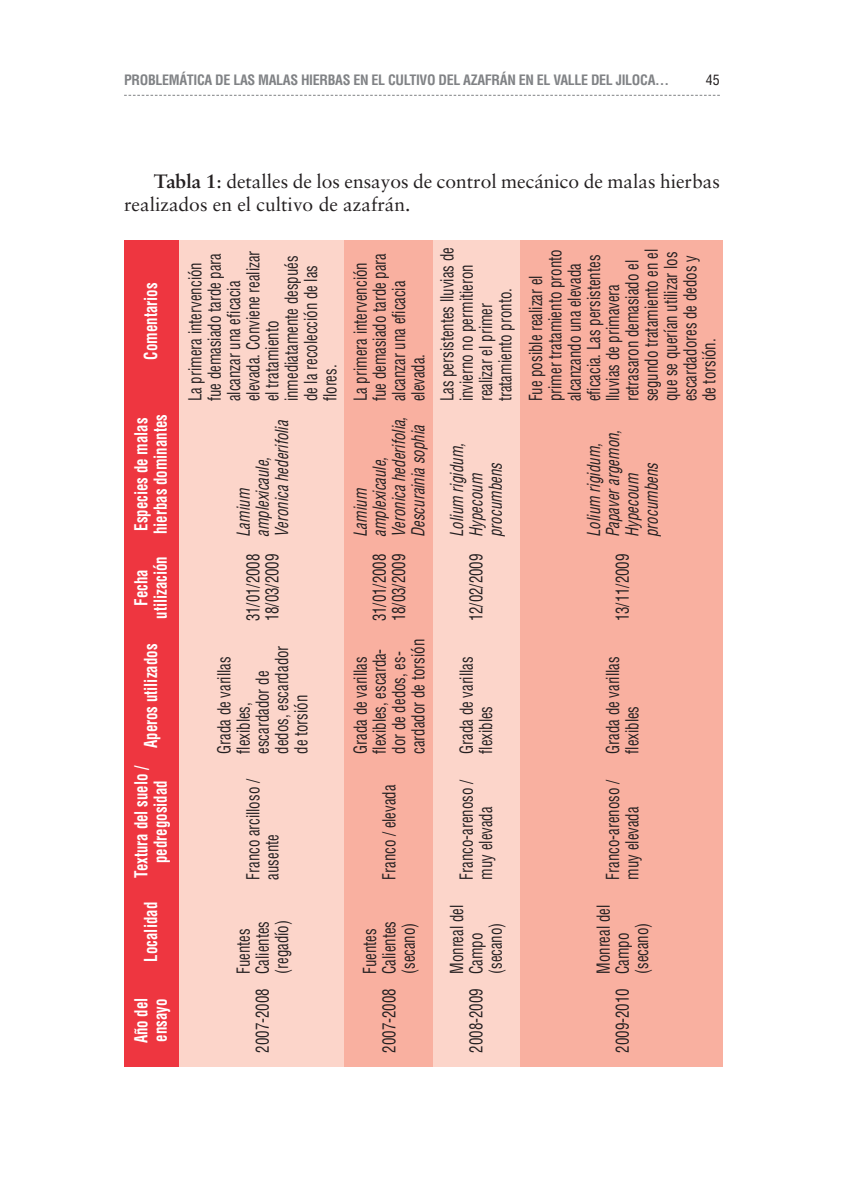
<style>
.page{position:relative;width:844px;height:1191px;background:#fff}
.page>*{position:absolute;margin:0;border:0;box-sizing:border-box;transform-origin:0 0}
.t1{font:19.25px/22.8px "Sabon";color:#231f20}
.t2{font:condensed 17.5px/19.2px "Helvetica";color:#231f20;scale:.85 1}
.t3{font:italic condensed 17.5px/19.2px "Helvetica";letter-spacing:.005em;color:#231f20;scale:.85 1}
.t4{font:700 condensed 17.5px/19.2px "Helvetica";color:#fff;scale:.85 1}
.t5{font:700 condensed 14px "Helvetica";letter-spacing:-.025em;color:#808285}
.t6{font:condensed 14px "Helvetica";color:#231f20}
.s1{font-weight:700}
</style>
<div class="page">
<div style="left:431px;top:240px;width:88px;height:827px;background:#fcd5ca"></div>
<div style="left:520px;top:240px;width:203px;height:827px;background:#f9b0a0"></div>
<div style="left:179px;top:240px;width:253px;height:827px;background:#f9b0a0"></div>
<div style="left:124px;top:240px;width:55px;height:827px;background:#ee3640"></div>
<div style="left:179px;top:240px;width:164px;height:827px;background:#fcd5ca"></div>
<svg style="left:124px;top:95px;width:595px;height:1px"></svg>
<p class="t5" style="left:124px;top:74px;width:546px">PROBLEMÁTICA DE LAS MALAS HIERBAS EN EL CULTIVO DEL AZAFRÁN EN EL VALLE DEL JILOCA…</p>
<p class="t6" style="left:705px;top:74px;width:15px">45</p>
<p class="t1" style="left:124px;top:172px;width:597px;text-indent:30px"><span class="s1">Tabla 1</span>: detalles de los ensayos de control mecánico de malas hierbas realizados en el cultivo de azafrán.</p>
<p class="t4" style="left:143px;top:359px;width:92px;rotate:-90deg">Comentarios</p>
<p class="t4" style="left:133px;top:534px;width:143px;rotate:-90deg">Especies de malas hierbas dominantes</p>
<p class="t4" style="left:133px;top:619px;width:75px;text-align:center;rotate:-90deg">Fecha utilización</p>
<p class="t4" style="left:143px;top:748px;width:124px;rotate:-90deg">Aperos utilizados</p>
<p class="t4" style="left:133px;top:877px;width:133px;text-align:center;rotate:-90deg">Textura del suelo / pedregosidad</p>
<p class="t4" style="left:143px;top:961px;width:71px;rotate:-90deg">Localidad</p>
<p class="t4" style="left:133px;top:1043px;width:55px;rotate:-90deg">Año del ensayo</p>
<p class="t2" style="left:187px;top:401px;width:179px;rotate:-90deg">La primera intervención fue demasiado tarde para alcanzar una eficacia elevada. Conviene realizar el tratamiento inmediatamente después de la recolección de las flores.</p>
<p class="t3" style="left:235px;top:537px;width:142px;rotate:-90deg">Lamium<br>amp lexicaule,<br>Veronica hederifolia</p>
<p class="t2" style="left:245px;top:621px;width:81px;rotate:-90deg">31/01/2008<br>18/03/2009</p>
<p class="t2" style="left:216px;top:754px;width:129px;rotate:-90deg">Grada de varillas flexibles, escardador de dedos, escardador de torsión</p>
<p class="t2" style="left:245px;top:879px;width:120px;rotate:-90deg">Franco arcilloso / ausente</p>
<p class="t2" style="left:235px;top:974px;width:65px;rotate:-90deg">Fuentes<br>Calientes (regadío)</p>
<p class="t2" style="left:254px;top:1052px;width:77px;rotate:-90deg">2007-2008</p>
<p class="t2" style="left:352px;top:401px;width:176px;rotate:-90deg">La primera intervención fue demasiado tarde para alcanzar una eficacia elevada.</p>
<p class="t3" style="left:352px;top:537px;width:146px;rotate:-90deg">Lamium<br>amp lexicaule,<br>Veronica hederifolia,<br>Descurainia sop hia</p>
<p class="t2" style="left:371px;top:621px;width:81px;rotate:-90deg">31/01/2008<br>18/03/2009</p>
<p class="t2" style="left:352px;top:754px;width:137px;rotate:-90deg">Grada de varillas flexibles, escarda&shy;dor de dedos, es&shy;cardador de torsión</p>
<p class="t2" style="left:381px;top:879px;width:113px;rotate:-90deg">Franco / elevada</p>
<p class="t2" style="left:361px;top:974px;width:64px;rotate:-90deg">Fuentes<br>Calientes (secano)</p>
<p class="t2" style="left:381px;top:1052px;width:77px;rotate:-90deg">2007-2008</p>
<p class="t2" style="left:439px;top:401px;width:183px;rotate:-90deg">Las persistentes lluvias de invierno no permitieron realizar el primer tratamiento pronto.</p>
<p class="t3" style="left:448px;top:537px;width:115px;rotate:-90deg">Lolium rigidum,<br>Hypecoum procumbens</p>
<p class="t2" style="left:468px;top:621px;width:81px;rotate:-90deg">12/02/2009</p>
<p class="t2" style="left:458px;top:754px;width:116px;rotate:-90deg">Grada de varillas flexibles</p>
<p class="t2" style="left:458px;top:879px;width:119px;rotate:-90deg">Franco-arenoso / muy elevada</p>
<p class="t2" style="left:448px;top:974px;width:83px;rotate:-90deg">Monreal del<br>Campo (secano)</p>
<p class="t2" style="left:468px;top:1052px;width:77px;rotate:-90deg">2008-2009</p>
<p class="t2" style="left:527px;top:401px;width:181px;rotate:-90deg">Fue posible realizar el primer tratamiento pronto alcanzando una elevada eficacia. Las persistentes lluvias de primavera retrasaron demasiado el segundo tratamiento en el que se querían utilizar los escardadores de dedos y de torsión.</p>
<p class="t3" style="left:585px;top:537px;width:131px;rotate:-90deg">Lolium rigidum,<br>Papaverargemon,<br>Hypecoum procumbens</p>
<p class="t2" style="left:614px;top:621px;width:81px;rotate:-90deg">13/11/2009</p>
<p class="t2" style="left:604px;top:754px;width:116px;rotate:-90deg">Grada de varillas flexibles</p>
<p class="t2" style="left:604px;top:879px;width:119px;rotate:-90deg">Franco-arenoso / muy elevada</p>
<p class="t2" style="left:595px;top:974px;width:83px;rotate:-90deg">Monreal del<br>Campo (secano)</p>
<p class="t2" style="left:614px;top:1052px;width:77px;rotate:-90deg">2009-2010</p>
</div>
